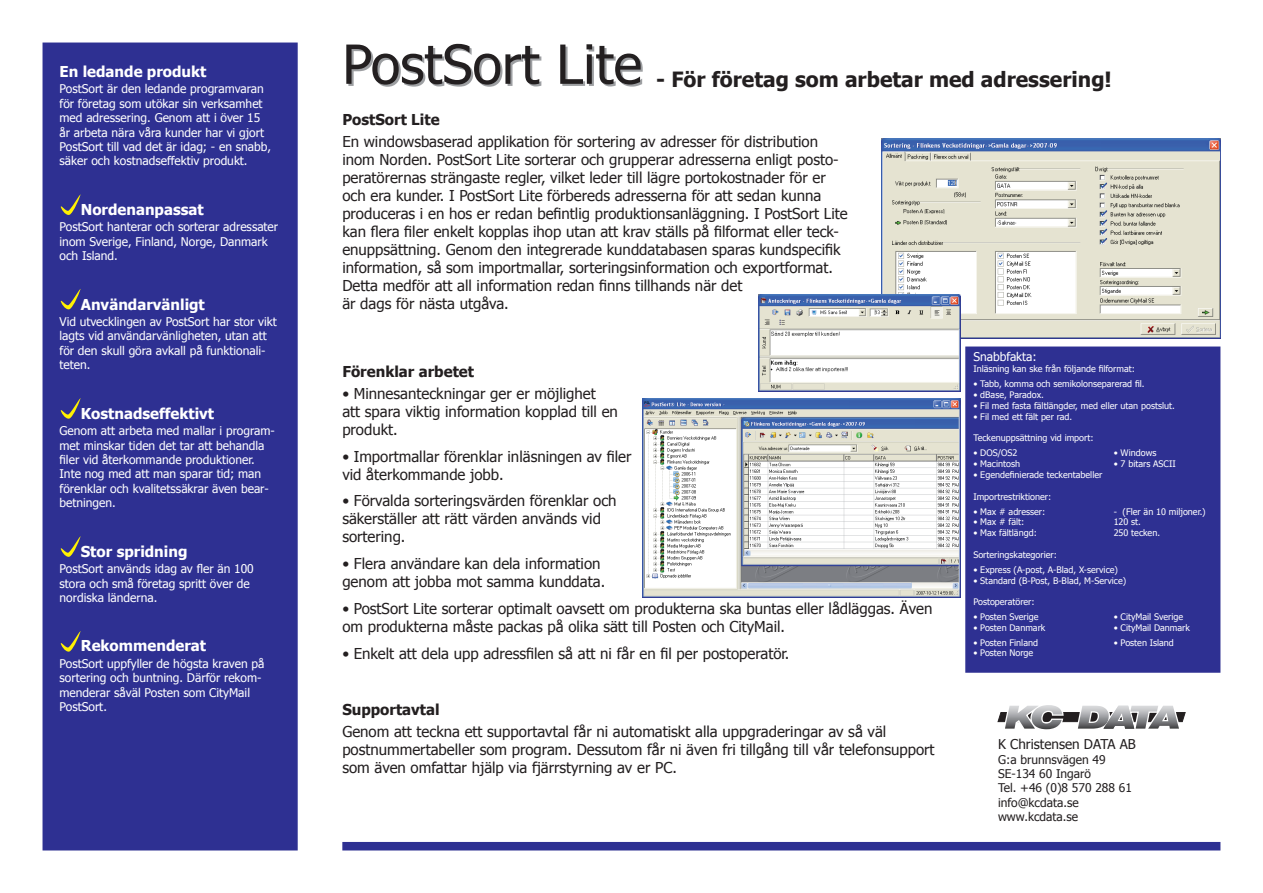
<style>
.page{position:relative;width:1263px;height:893px;background:#fff}
.page>*{position:absolute;margin:0;border:0;box-sizing:border-box;transform-origin:0 0}
.t1{font:54px "Tahoma";color:#231f20}
.t2{font:700 21px "Tahoma";color:#231f20}
.t3{font:15px/18px "Tahoma";color:#231f20}
.t4{font:700 15px "Tahoma";color:#fff}
.t5{font:700 15px "Tahoma";color:#231f20}
.t6{font:13.5px "Tahoma";color:#231f20}
.t7{font:12px/14.4px "Tahoma";color:#fff}
.t8{font:12px/14.4px "Tahoma";color:#231f20}
.t9{font:9px "Tahoma";color:#fff}
</style>
<div class="page">
<img style="left:642px;top:398px;width:318px;height:200px">
<img style="left:881px;top:138px;width:339px;height:201px">
<img style="left:759px;top:295px;width:201px;height:96px">
<div style="left:43px;top:43px;width:255px;height:807px;background:#2e3092;border:2px solid #2e3092"></div>
<div style="left:342px;top:842px;width:878px;height:8px;background:#2e3092"></div>
<svg style="left:60px;top:194px;width:21px;height:21px"></svg>
<svg style="left:60px;top:289px;width:21px;height:21px"></svg>
<svg style="left:60px;top:398px;width:21px;height:21px"></svg>
<svg style="left:60px;top:536px;width:21px;height:21px"></svg>
<svg style="left:60px;top:631px;width:21px;height:21px"></svg>
<div style="left:965px;top:346px;width:255px;height:327px;background:#2e3092;border:2px solid #2e3092"></div>
<svg style="left:997px;top:705px;width:189px;height:25px"></svg>
<p class="t4" style="left:60px;top:61px;width:148px">En ledande produkt</p>
<p class="t7" style="left:60px;top:81px;width:213px">PostSort är den ledande programvaran för företag som utökar sin verksamhet med adressering. Genom att i över 15 år arbeta nära våra kunder har vi gjort PostSort till vad det är idag; - en snabb, säker och kostnadseffektiv produkt.</p>
<p class="t4" style="left:81px;top:199px;width:124px">Nordenanpassat</p>
<p class="t7" style="left:60px;top:219px;width:220px">PostSort hanterar och sorterar adressater inom Sverige, Finland, Norge, Danmark och Island.</p>
<p class="t4" style="left:81px;top:294px;width:126px">Användarvänligt</p>
<p class="t7" style="left:60px;top:314px;width:219px">Vid utvecklingen av PostSort har stor vikt lagts vid användarvänligheten, utan att för den skull göra avkall på funktionali&shy;teten.</p>
<p class="t4" style="left:81px;top:403px;width:135px">Kostnadseffektivt</p>
<p class="t7" style="left:60px;top:423px;width:217px">Genom att arbeta med mallar i program&shy;met minskar tiden det tar att behandla filer vid återkommande produktioner.<br>Inte nog med att man sparar tid; man förenklar och kvalitetssäkrar även bear&shy;betningen.</p>
<p class="t4" style="left:81px;top:541px;width:108px">Stor spridning</p>
<p class="t7" style="left:60px;top:561px;width:196px">PostSort används idag av fler än 100 stora och små företag spritt över de nordiska länderna.</p>
<p class="t4" style="left:81px;top:635px;width:127px">Rekommenderat</p>
<p class="t7" style="left:60px;top:656px;width:206px">PostSort uppfyller de högsta kraven på sortering och buntning. Därför rekom&shy;menderar såväl Posten som CityMail<br>PostSort.</p>
<h1 class="t1" style="left:342px;top:28px;width:301px">PostSort Lite</h1>
<h2 class="t2" style="left:656px;top:64px;width:457px">- För företag som arbetar med adressering!</h2>
<p class="t5" style="left:342px;top:109px;width:99px">PostSort Lite</p>
<p class="t3" style="left:342px;top:132px;width:507px">En windowsbaserad applikation för sortering av adresser för distribution inom Norden. PostSort Lite sorterar och grupperar adresserna enligt posto&shy;peratörernas strängaste regler, vilket leder till lägre portokostnader för er och era kunder. I PostSort Lite förbereds adresserna för att sedan kunna produceras i en hos er redan befintlig produktionsanläggning. I PostSort Lite kan flera filer enkelt kopplas ihop utan att krav ställs på filformat eller teck&shy;enuppsättning. Genom den integrerade kunddatabasen sparas kundspecifik information, så som importmallar, sorteringsinformation och exportformat.</p>
<p class="t3" style="left:342px;top:276px;width:402px">Detta medför att all information redan finns tillhands när det är dags för nästa utgåva.</p>
<p class="t5" style="left:342px;top:361px;width:133px">Förenklar arbetet</p>
<p class="t3" style="left:342px;top:384px;width:277px">• Minnesanteckningar ger er möjlighet<br>att spara viktig information kopplad till en produkt.</p>
<p class="t3" style="left:342px;top:446px;width:291px">• Importmallar förenklar inläsningen av filer vid återkommande jobb.</p>
<p class="t3" style="left:342px;top:491px;width:276px">• Förvalda sorteringsvärden förenklar och säkerställer att rätt värden används vid sortering.</p>
<p class="t3" style="left:342px;top:553px;width:264px">• Flera användare kan dela information genom att jobba mot samma kunddata.</p>
<p class="t3" style="left:342px;top:599px;width:592px">• PostSort Lite sorterar optimalt oavsett om produkterna ska buntas eller lådläggas. Även om produkterna måste packas på olika sätt till Posten och CityMail.</p>
<p class="t3" style="left:342px;top:644px;width:449px">• Enkelt att dela upp adressfilen så att ni får en fil per postoperatör.</p>
<p class="t5" style="left:342px;top:699px;width:99px">Supportavtal</p>
<p class="t3" style="left:342px;top:722px;width:594px">Genom att teckna ett supportavtal får ni automatiskt alla uppgraderingar av så väl postnummertabeller som program. Dessutom får ni även fri tillgång till vår telefonsupport som även omfattar hjälp via fjärrstyrning av er PC.</p>
<p class="t7" style="left:973px;top:349px;width:65px">Snabbfakta:</p>
<p class="t9" style="left:973px;top:363px;width:163px">Inläsning kan ske från följande filformat:</p>
<p class="t9" style="left:973px;top:378px;width:173px">• Tabb, komma och semikolonseparerad fil.</p>
<p class="t9" style="left:973px;top:389px;width:72px">• dBase, Paradox.</p>
<p class="t9" style="left:973px;top:400px;width:203px">• Fil med fasta fältlängder, med eller utan postslut.</p>
<p class="t9" style="left:973px;top:410px;width:100px">• Fil med ett fält per rad.</p>
<p class="t9" style="left:973px;top:432px;width:122px">Teckenuppsättning vid import:</p>
<p class="t9" style="left:973px;top:447px;width:46px">• DOS/OS2</p>
<p class="t9" style="left:1114px;top:447px;width:44px">• Windows</p>
<p class="t9" style="left:973px;top:458px;width:48px">• Macintosh</p>
<p class="t9" style="left:1114px;top:458px;width:64px">• 7 bitars ASCII</p>
<p class="t9" style="left:973px;top:469px;width:130px">• Egendefinierade teckentabeller</p>
<p class="t9" style="left:973px;top:490px;width:79px">Importrestriktioner:</p>
<p class="t9" style="left:973px;top:505px;width:74px">• Max # adresser:</p>
<p class="t9" style="left:1114px;top:505px;width:93px">- (Fler än 10 miljoner.)</p>
<p class="t9" style="left:973px;top:516px;width:53px">• Max # fält:</p>
<p class="t9" style="left:1114px;top:516px;width:29px">120 st.</p>
<p class="t9" style="left:973px;top:527px;width:65px">• Max fältlängd:</p>
<p class="t9" style="left:1114px;top:527px;width:48px">250 tecken.</p>
<p class="t9" style="left:973px;top:548px;width:85px">Sorteringskategorier:</p>
<p class="t9" style="left:973px;top:564px;width:146px">• Express (A-post, A-Blad, X-service)</p>
<p class="t9" style="left:973px;top:574px;width:154px">• Standard (B-Post, B-Blad, M-Service)</p>
<p class="t9" style="left:973px;top:596px;width:63px">Postoperatörer:</p>
<p class="t9" style="left:973px;top:611px;width:67px">• Posten Sverige</p>
<p class="t9" style="left:1114px;top:611px;width:71px">• CityMail Sverige</p>
<p class="t9" style="left:973px;top:622px;width:73px">• Posten Danmark</p>
<p class="t9" style="left:1114px;top:622px;width:78px">• CityMail Danmark</p>
<p class="t9" style="left:973px;top:636px;width:66px">• Posten Finland</p>
<p class="t9" style="left:1114px;top:636px;width:62px">• Posten Island</p>
<p class="t9" style="left:973px;top:647px;width:61px">• Posten Norge</p>
<p class="t6" style="left:998px;top:735px;width:139px">K Christensen DATA AB</p>
<p class="t8" style="left:998px;top:751px;width:135px">G:a brunnsvägen 49<br>SE-134 60 Ingarö<br>Tel. +46 (0)8 570 288 61 info@kcdata.se www.kcdata.se</p>
</div>
